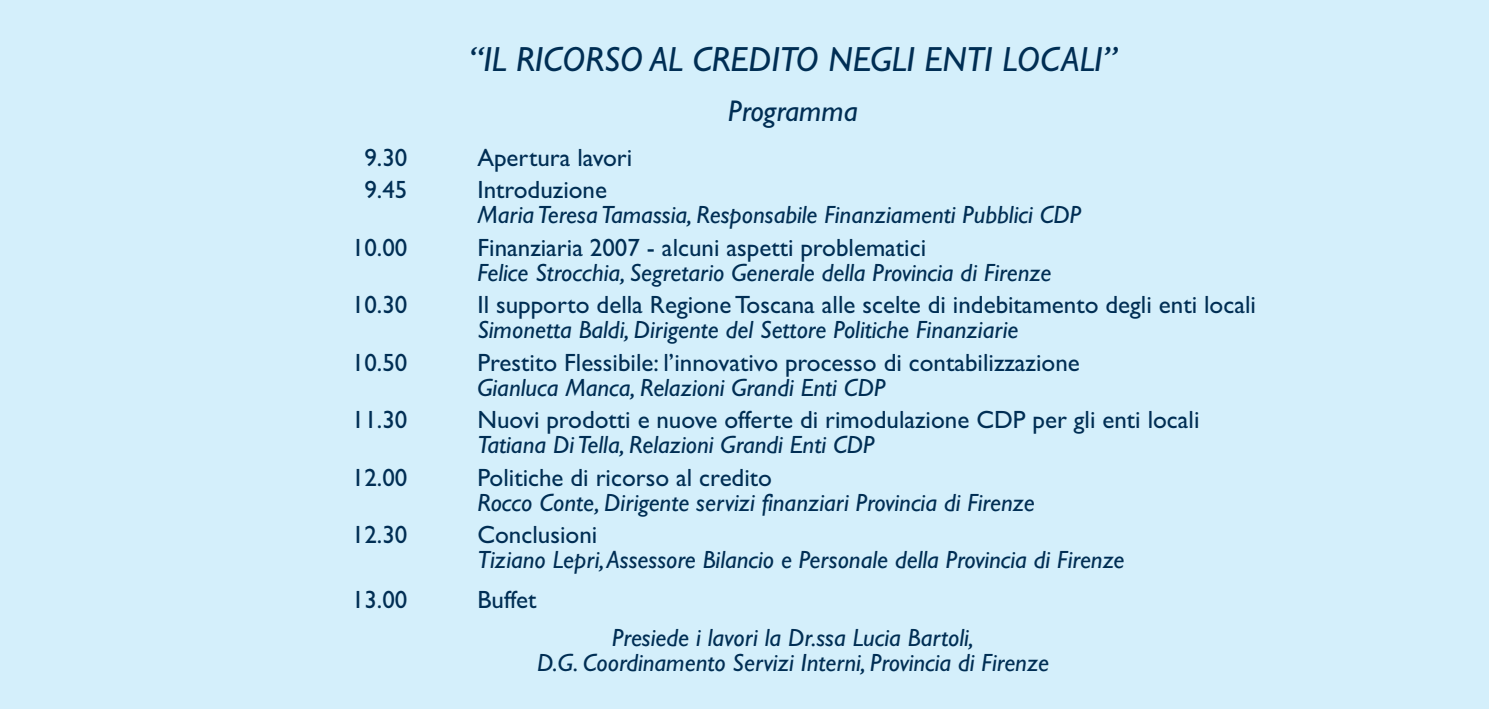
<style>
.page{position:relative;width:1489px;height:709px;background:#fff}
.page>*{position:absolute;margin:0;border:0;box-sizing:border-box;transform-origin:0 0}
.t1{font:italic 35px "Gill Sans";color:#002e54}
.t2{font:italic 30px "Gill Sans";color:#002e54}
.t3{font:italic 25px/25px "Gill Sans";color:#002e54;text-align:center}
.t4{font:25px "Gill Sans";color:#002e54}
</style>
<div class="page">
<div style="left:0;top:0;width:1488px;height:709px;background:#d4effb"></div>
<h1 class="t1" style="left:469px;top:47px;width:649px">“IL RICORSO AL CREDITO NEGLI ENTI LOCALI”</h1>
<p class="t2" style="left:728px;top:100px;width:131px">Programma</p>
<p class="t4" style="left:364px;top:149px;width:44px">9.30</p>
<p class="t4" style="left:477px;top:149px;width:156px">Apertura lavori</p>
<p class="t4" style="left:364px;top:181px;width:44px">9.45</p>
<p class="t4" style="left:477px;top:181px;width:131px">Introduzione</p>
<p class="t3" style="left:477px;top:205px;width:605px">Maria Teresa Tamassia, Responsabile Finanziamenti Pubblici CDP</p>
<p class="t4" style="left:352px;top:239px;width:57px">10.00</p>
<p class="t4" style="left:477px;top:239px;width:450px">Finanziaria 2007 - alcuni aspetti problematici</p>
<p class="t3" style="left:477px;top:262px;width:575px">Felice Strocchia, Segretario Generale della Provincia di Firenze</p>
<p class="t4" style="left:352px;top:296px;width:57px">10.30</p>
<p class="t4" style="left:477px;top:296px;width:780px">Il supporto della Regione Toscana alle scelte di indebitamento degli enti locali</p>
<p class="t3" style="left:477px;top:320px;width:542px">Simonetta Baldi, Dirigente del Settore Politiche Finanziarie</p>
<p class="t4" style="left:352px;top:354px;width:57px">10.50</p>
<p class="t4" style="left:477px;top:354px;width:604px">Prestito Flessibile: l’innovativo processo di contabilizzazione</p>
<p class="t3" style="left:477px;top:377px;width:409px">Gianluca Manca, Relazioni Grandi Enti CDP</p>
<p class="t4" style="left:352px;top:411px;width:57px">11.30</p>
<p class="t4" style="left:477px;top:411px;width:723px">Nuovi prodotti e nuove offerte di rimodulazione CDP per gli enti locali</p>
<p class="t3" style="left:477px;top:435px;width:398px">Tatiana Di Tella, Relazioni Grandi Enti CDP</p>
<p class="t4" style="left:352px;top:469px;width:57px">12.00</p>
<p class="t4" style="left:477px;top:469px;width:296px">Politiche di ricorso al credito</p>
<p class="t3" style="left:477px;top:492px;width:558px">Rocco Conte, Dirigente servizi finanziari Provincia di Firenze</p>
<p class="t4" style="left:352px;top:526px;width:57px">12.30</p>
<p class="t4" style="left:477px;top:526px;width:121px">Conclusioni</p>
<p class="t3" style="left:477px;top:550px;width:648px">Tiziano Lepri, Assessore Bilancio e Personale della Provincia di Firenze</p>
<p class="t4" style="left:352px;top:591px;width:57px">13.00</p>
<p class="t4" style="left:477px;top:591px;width:61px">Buffet</p>
<p class="t3" style="left:537px;top:627px;width:513px">Presiede i lavori la Dr.ssa Lucia Bartoli,<br>D.G. Coordinamento Servizi Interni, Provincia di Firenze</p>
</div>
